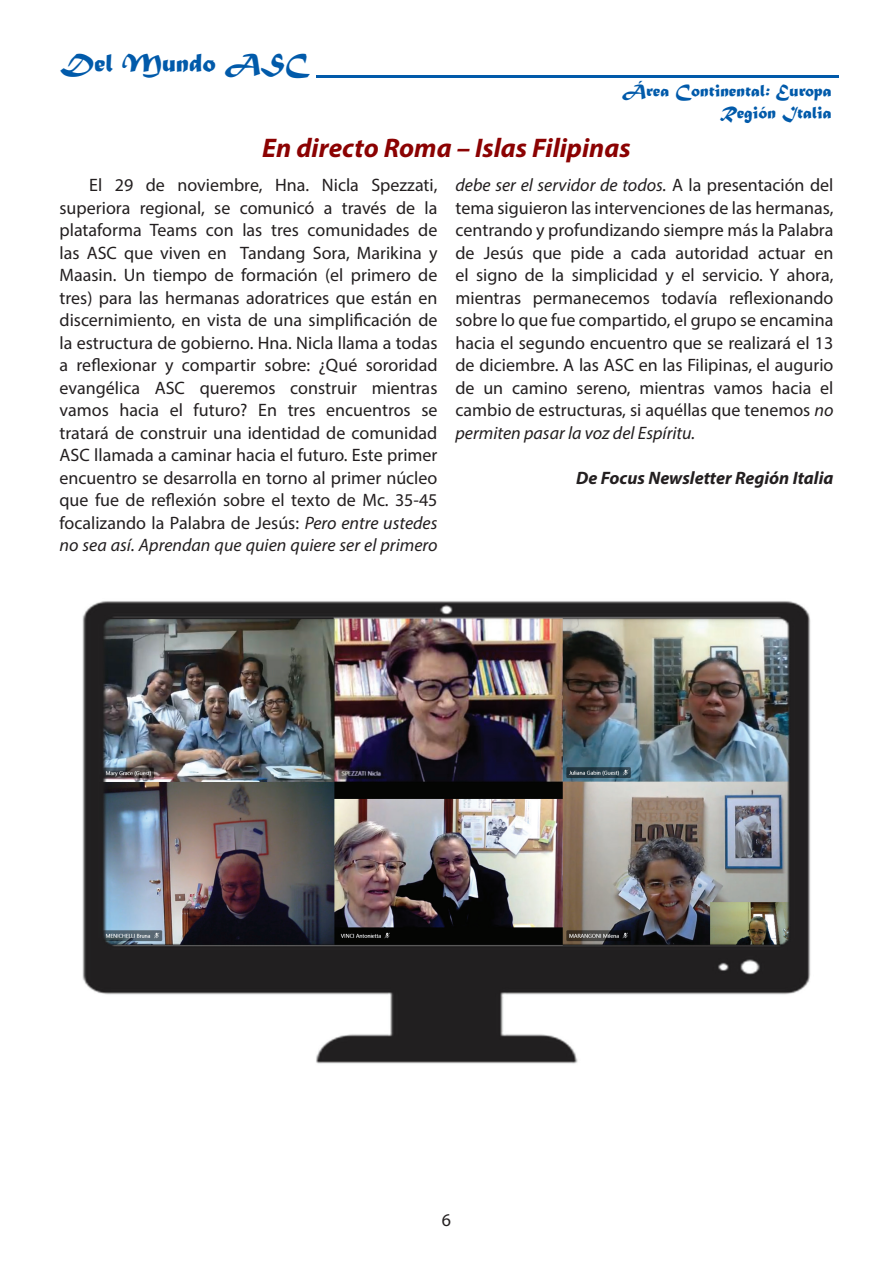
<style>
.page{position:relative;width:893px;height:1263px;background:#fff}
.page>*{position:absolute;margin:0;border:0;box-sizing:border-box;transform-origin:0 0}
.t1{font:italic 700 27px "Myriad Pro";color:#8b0202}
.t2{font:27px "Matura MT Script Capitals";color:#015aaa}
.t3{font:18px/22.5px "Myriad Pro";color:#231f20;text-align:justify}
.t4{font:18px/21.6px "Matura MT Script Capitals";color:#015aaa;text-align:right}
.t5{font:italic 700 18px "Myriad Pro";color:#231f20}
.s1{font-style:italic}
</style>
<div class="page">
<hr style="left:316px;top:75px;width:523px;height:3px;background:#015aaa">
<img style="left:82px;top:601px;width:729px;height:463px">
<h1 class="t2" style="left:60px;top:46px;width:250px">Del Mundo ASC</h1>
<p class="t4" style="left:622px;top:81px;width:211px">Área Continental: Europa<br>Región Italia</p>
<h1 class="t1" style="left:262px;top:130px;width:370px">En directo Roma – Islas Filipinas</h1>
<p class="t3" style="left:60px;top:173px;width:379px;text-indent:30px">El 29 de noviembre, Hna. Nicla Spezzati, superiora regional, se comunicó a través de la plataforma Teams con las tres comunidades de las ASC que viven en Tandang Sora, Marikina y Maasin. Un tiempo de formación (el primero de tres) para las hermanas adoratrices que están en discernimiento, en vista de una simplificación de la estructura de gobierno. Hna. Nicla llama a todas a reflexionar y compartir sobre: ¿Qué sororidad evangélica ASC queremos construir mientras vamos hacia el futuro? En tres encuentros se tratará de construir una identidad de comunidad ASC llamada a caminar hacia el futuro. Este primer encuentro se desarrolla en torno al primer núcleo que fue de reflexión sobre el texto de Mc. 35-45 focalizando la Palabra de Jesús: <span class="s1">Pero entre ustedes no sea así. Aprendan que quien quiere ser el primero</span></p>
<p class="t3" style="left:455px;top:173px;width:379px"><span class="s1">debe ser el servidor de todos.</span> A la presentación del tema siguieron las intervenciones de las hermanas, centrando y profundizando siempre más la Palabra de Jesús que pide a cada autoridad actuar en el signo de la simplicidad y el servicio. Y ahora, mientras permanecemos todavía reflexionando sobre lo que fue compartido, el grupo se encamina hacia el segundo encuentro que se realizará el 13 de diciembre. A las ASC en las Filipinas, el augurio de un camino sereno, mientras vamos hacia el cambio de estructuras, si aquéllas que tenemos <span class="s1">no permiten pasar la voz del Espíritu.</span></p>
<p class="t5" style="left:576px;top:466px;width:259px">De Focus Newsletter Región Italia</p>
<p class="t3" style="left:442px;top:1208px;width:11px">6</p>
</div>
